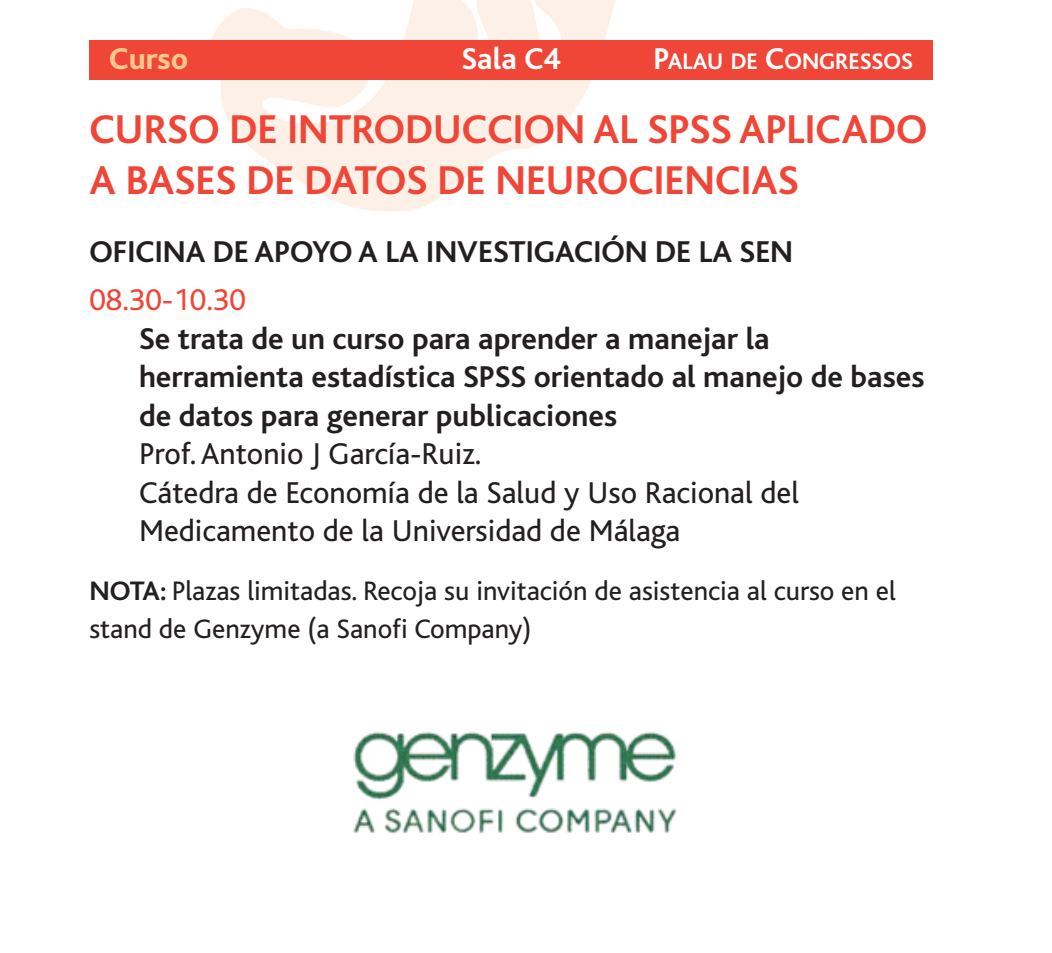
<style>
.page{position:relative;width:1052px;height:953px;background:#fff}
.page>*{position:absolute;margin:0;border:0;box-sizing:border-box;transform-origin:0 0}
.t1{font:700 42px/50.4px "Bliss";color:#ef4637}
.t2{font:700 31.5px/38.5px "Bliss";color:#231f20}
.t3{font:31.5px/38.5px "Bliss";color:#231f20}
.t4{font:31.5px "Bliss";color:#ef4637}
.t5{font:700 31.5px "Bliss";color:#fff}
.t6{font:800 31.5px "Bliss";color:#fdc88b}
.t7{font:28px/38.5px "Bliss";color:#231f20}
.t8{font:700 23.8px "Bliss";color:#fff}
.s1{font-size:31.5px}
.s2{font-weight:700}
</style>
<div class="page">
<svg style="left:211px;top:0;width:405px;height:211px"></svg>
<div style="left:89px;top:40px;width:844px;height:40px;background:#ef4637"></div>
<img style="left:353px;top:731px;width:324px;height:103px">
<p class="t6" style="left:109px;top:49px;width:81px">Curso</p>
<p class="t5" style="left:461px;top:49px;width:101px">Sala C4</p>
<p class="t8" style="left:653px;top:54px;width:261px"><span class="s1">P</span>ALAU DE <span class="s1">C</span>ONGRESSOS</p>
<h1 class="t1" style="left:89px;top:109px;width:840px">CURSO DE INTRODUCCION AL SPSS APLICADO<br>A BASES DE DATOS DE NEUROCIENCIAS</h1>
<p class="t2" style="left:89px;top:236px;width:705px">OFICINA DE APOYO A LA INVESTIGACIÓN DE LA SEN</p>
<p class="t4" style="left:89px;top:289px;width:158px">08.30-10.30</p>
<p class="t2" style="left:139px;top:323px;width:787px">Se trata de un curso para aprender a manejar la herramienta estadística SPSS orientado al manejo de bases de datos para generar publicaciones</p>
<p class="t3" style="left:139px;top:438px;width:661px">Prof.Antonio J García-Ruiz.<br>Cátedra de Economía de la Salud y Uso Racional del<br>Medicamento de la Universidad de Málaga</p>
<p class="t7" style="left:89px;top:574px;width:808px"><span class="s2">NOTA:</span> Plazas limitadas. Recoja su invitación de asistencia al curso en el stand de Genzyme (a Sanofi Company)</p>
</div>
